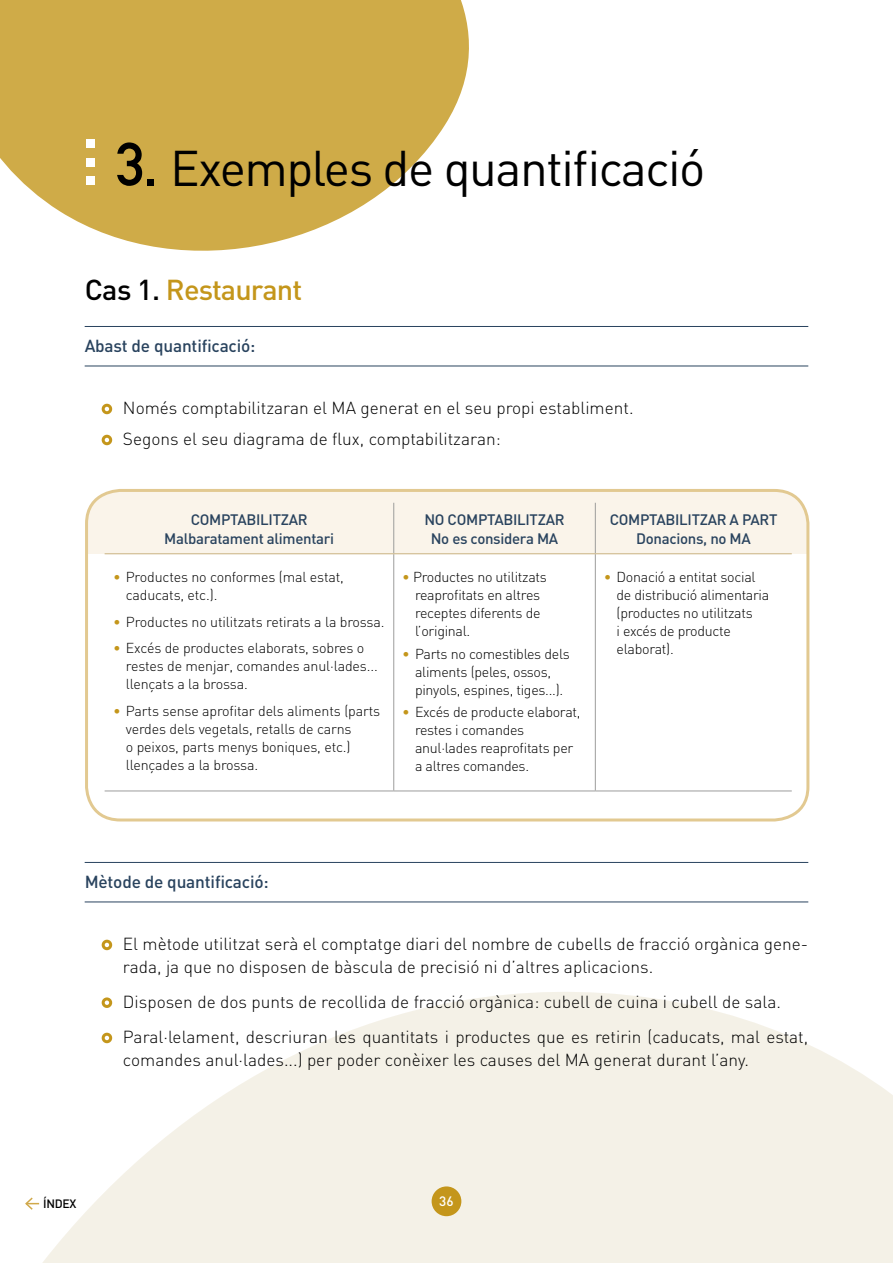
<style>
.page{position:relative;width:893px;height:1263px;background:#fff}
.page>*{position:absolute;margin:0;border:0;box-sizing:border-box;transform-origin:0 0}
.t1{font:49.5px "DIN";letter-spacing:-.03em;color:#000}
.t2{font:500 28.5px "DIN";letter-spacing:-.03em;color:#c4961b}
.t3{font:300 17.25px/31px "DIN";color:#000}
.t4{font:500 17.25px "DIN";letter-spacing:-.01em;color:#29435e}
.t5{font:500 15px/19.5px "DIN";letter-spacing:-.02em;color:#29435e;text-align:center}
.t6{font:300 14.25px/18px "DIN";letter-spacing:-.02em;color:#000}
.t7{font:500 13.5px "DIN";color:#fff}
.t8{font:500 12px "DIN";letter-spacing:-.02em;color:#000}
.s1{font-family:"DIN Alternate";font-weight:700;font-size:60px}
.s2{color:#000}
.s3{color:#c4961b}
</style>
<div class="page">
<svg style="left:39px;top:992px;width:854px;height:271px;fill:#f4f1e7"></svg>
<div style="left:432px;top:1186px;width:29px;height:30px;background:#c4961b;border-radius:50%"></div>
<svg style="left:25px;top:1197px;width:14px;height:13px"></svg>
<svg style="left:0;top:0;width:469px;height:251px;fill:#cfab48"></svg>
<div style="left:86px;top:176px;width:9px;height:9px;background:#fff"></div>
<div style="left:86px;top:158px;width:9px;height:8px;background:#fff"></div>
<div style="left:86px;top:139px;width:9px;height:9px;background:#fff"></div>
<hr style="left:85px;top:326px;width:723px;height:1px;background:#29435e">
<hr style="left:85px;top:366px;width:723px;height:1px;background:#29435e">
<div style="left:102px;top:404px;width:10px;height:10px;border:3px solid #c4961b;border-radius:50%"></div>
<div style="left:102px;top:435px;width:10px;height:10px;border:3px solid #c4961b;border-radius:50%"></div>
<hr style="left:85px;top:862px;width:723px;height:1px;background:#29435e">
<hr style="left:85px;top:902px;width:723px;height:1px;background:#29435e">
<div style="left:102px;top:940px;width:10px;height:10px;border:3px solid #c4961b;border-radius:50%"></div>
<div style="left:102px;top:997px;width:10px;height:11px;border:3px solid #c4961b;border-radius:50%"></div>
<div style="left:102px;top:1033px;width:10px;height:10px;border:3px solid #c4961b;border-radius:50%"></div>
<div style="left:87px;top:490px;width:721px;height:63px;background:#faf4ea"></div>
<div style="left:85px;top:489px;width:724px;height:332px;border:3px solid #e2c991;border-radius:34px"></div>
<hr style="left:105px;top:790px;width:289px;height:1px;background:#9d9d9c">
<hr style="left:393px;top:554px;width:1px;height:236px;background:#9d9d9c">
<hr style="left:394px;top:790px;width:201px;height:1px;background:#9d9d9c">
<hr style="left:595px;top:554px;width:1px;height:236px;background:#9d9d9c">
<hr style="left:595px;top:790px;width:197px;height:1px;background:#9d9d9c">
<hr style="left:393px;top:503px;width:1px;height:50px;background:#9d9d9c">
<hr style="left:595px;top:503px;width:1px;height:50px;background:#9d9d9c">
<hr style="left:105px;top:553px;width:289px;height:1px;background:#c9b382">
<hr style="left:394px;top:553px;width:201px;height:1px;background:#c9b382">
<hr style="left:595px;top:553px;width:197px;height:1px;background:#c9b382">
<h1 class="t1" style="left:116px;top:137px;width:591px"><span class="s1">3.</span> Exemples de quantificació</h1>
<h2 class="t2" style="left:85px;top:271px;width:219px"><span class="s2">Cas 1.</span> Restaurant</h2>
<p class="t4" style="left:85px;top:335px;width:172px">Abast de quantificació:</p>
<p class="t3" style="left:123px;top:392px;width:512px">Només comptabilitzaran el MA generat en el seu propi establiment.<br>Segons el seu diagrama de flux, comptabilitzaran:</p>
<p class="t5" style="left:164px;top:509px;width:171px">COMPTABILITZAR<br>Malbaratament alimentari</p>
<p class="t5" style="left:424px;top:509px;width:142px">NO COMPTABILITZAR<br>No es considera MA</p>
<p class="t5" style="left:610px;top:509px;width:169px">COMPTABILITZAR A PART<br>Donacions, no MA</p>
<p class="t6" style="left:126px;top:568px;width:220px;text-indent:-13px"><span class="s3">•</span> Productes no conformes (mal estat, caducats, etc.).</p>
<p class="t6" style="left:113px;top:612px;width:273px"><span class="s3">•</span> Productes no utilitzats retirats a la brossa.</p>
<p class="t6" style="left:126px;top:639px;width:253px;text-indent:-13px"><span class="s3">•</span> Excés de productes elaborats, sobres o restes de menjar, comandes anul·lades... llençats a la brossa.</p>
<p class="t6" style="left:126px;top:701px;width:256px;text-indent:-13px"><span class="s3">•</span> Parts sense aprofitar dels aliments (parts verdes dels vegetals, retalls de carns<br>o peixos, parts menys boniques, etc.) llençades a la brossa.</p>
<p class="t6" style="left:617px;top:568px;width:154px;text-indent:-13px"><span class="s3">•</span> Donació a entitat social de distribució alimentaria (productes no utilitzats<br>i excés de producte elaborat).</p>
<p class="t6" style="left:415px;top:568px;width:133px;text-indent:-13px"><span class="s3">•</span> Productes no utilitzats reaprofitats en altres receptes diferents de l’original.</p>
<p class="t6" style="left:402px;top:644px;width:169px;text-align:center"><span class="s3">•</span> Parts no comestibles dels aliments (peles, ossos, pinyols, espines, tiges...).</p>
<p class="t6" style="left:415px;top:702px;width:167px;text-indent:-13px"><span class="s3">•</span> Excés de producte elaborat, restes i comandes anul·lades reaprofitats per a altres comandes.</p>
<p class="t4" style="left:85px;top:871px;width:186px">Mètode de quantificació:</p>
<p class="t3" style="left:123px;top:932px;width:687px;line-height:22.5px">El mètode utilitzat serà el comptatge diari del nombre de cubells de fracció orgànica gene&shy;rada, ja que no disposen de bàscula de precisió ni d’altres aplicacions.</p>
<p class="t3" style="left:123px;top:984px;width:687px;line-height:35.2px">Disposen de dos punts de recollida de fracció orgànica: cubell de cuina i cubell de sala.<br>Paral·lelament, descriuran les quantitats i productes que es retirin (caducats, mal estat,</p>
<p class="t3" style="left:123px;top:1044px;width:628px">comandes anul·lades...) per poder conèixer les causes del MA generat durant l’any.</p>
<p class="t8" style="left:43px;top:1196px;width:35px">ÍNDEX</p>
<p class="t7" style="left:439px;top:1193px;width:16px">36</p>
</div>
